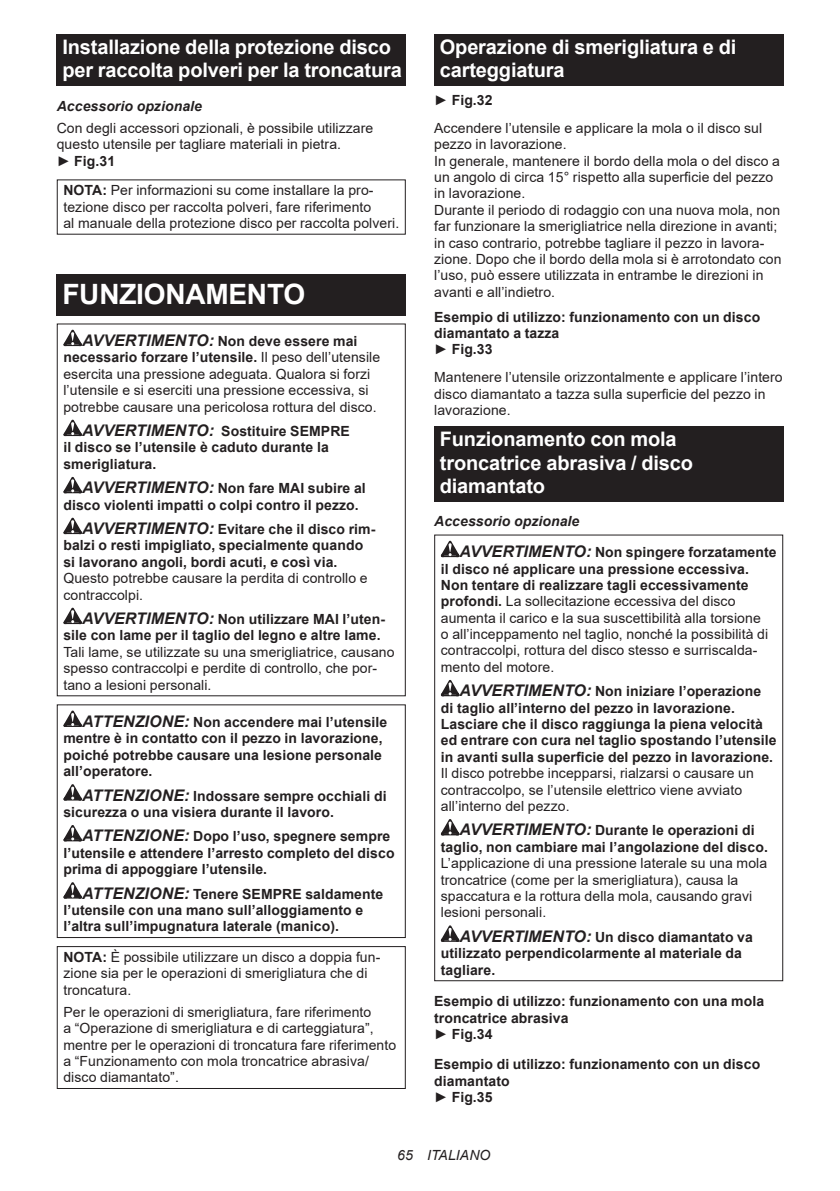
<style>
.page{position:relative;width:840px;height:1191px;background:#fff}
.page>*{position:absolute;margin:0;border:0;box-sizing:border-box;transform-origin:0 0}
.t1{font:700 28px "Arial";letter-spacing:-.01em;color:#fff}
.t2{font:700 20px/23.4px "Arial";letter-spacing:-.01em;color:#fff}
.t3{font:14px/16.4px "Arial";letter-spacing:.005em;color:#231f20}
.t4{font:700 14px/16.4px "Arial";letter-spacing:.005em;color:#231f20}
.t5{font:italic 700 14px "Arial";letter-spacing:.005em;color:#231f20}
.t6{font:italic 14px "Arial";letter-spacing:.005em;color:#231f20}
.s1{font-weight:700}
.s2{font-weight:700;font-style:italic;font-size:16px}
.s3{font-style:italic;font-size:16px}
.s4{font-weight:400}
.s5{font-style:italic}
</style>
<div class="page">
<div style="left:57px;top:34px;width:348px;height:52px;background:#231f20"></div>
<div style="left:57px;top:274px;width:348px;height:41px;background:#231f20"></div>
<svg style="left:63px;top:330px;width:19px;height:16px"></svg>
<svg style="left:63px;top:420px;width:19px;height:16px"></svg>
<svg style="left:63px;top:477px;width:19px;height:16px"></svg>
<svg style="left:63px;top:518px;width:19px;height:16px"></svg>
<svg style="left:63px;top:607px;width:19px;height:17px"></svg>
<svg style="left:63px;top:710px;width:19px;height:17px"></svg>
<svg style="left:63px;top:784px;width:19px;height:16px"></svg>
<svg style="left:63px;top:825px;width:19px;height:16px"></svg>
<svg style="left:63px;top:882px;width:19px;height:16px"></svg>
<div style="left:57px;top:704px;width:348px;height:234px;border:1px solid #231f20"></div>
<div style="left:57px;top:946px;width:348px;height:143px;border:1px solid #231f20"></div>
<div style="left:434px;top:34px;width:348px;height:52px;background:#231f20"></div>
<div style="left:434px;top:426px;width:348px;height:75px;background:#231f20"></div>
<svg style="left:440px;top:541px;width:19px;height:16px"></svg>
<svg style="left:440px;top:680px;width:19px;height:16px"></svg>
<svg style="left:440px;top:819px;width:19px;height:16px"></svg>
<svg style="left:440px;top:925px;width:19px;height:16px"></svg>
<div style="left:434px;top:534px;width:348px;height:447px;border:1px solid #231f20"></div>
<h2 class="t2" style="left:62px;top:36px;width:341px">Installazione della protezione disco per raccolta polveri per la troncatura</h2>
<p class="t5" style="left:57px;top:97px;width:147px">Accessorio opzionale</p>
<p class="t3" style="left:57px;top:120px;width:318px">Con degli accessori opzionali, è possibile utilizzare questo utensile per tagliare materiali in pietra.<br>► <span class="s1">Fig.31</span></p>
<p class="t3" style="left:63px;top:182px;width:337px"><span class="s1">NOTA:</span> Per informazioni su come installare la pro&shy;tezione disco per raccolta polveri, fare riferimento<br>al manuale della protezione disco per raccolta polveri.</p>
<h1 class="t1" style="left:62px;top:274px;width:244px">FUNZIONAMENTO</h1>
<p class="t3" style="left:63px;top:333px;width:318px;text-indent:19px"><span class="s2">AVVERTIMENTO:</span> <span class="s1">Non deve essere mai necessario forzare l’utensile.</span> Il peso dell’utensile esercita una pressione adeguata. Qualora si forzi l’utensile e si eserciti una pressione eccessiva, si potrebbe causare una pericolosa rottura del disco.</p>
<p class="t4" style="left:63px;top:423px;width:288px;text-indent:19px"><span class="s3">AVVERTIMENTO:</span> Sostituire SEMPRE il disco se l’utensile è caduto durante la smerigliatura.</p>
<p class="t4" style="left:63px;top:480px;width:304px;text-indent:19px"><span class="s3">AVVERTIMENTO:</span> Non fare MAI subire al disco violenti impatti o colpi contro il pezzo.</p>
<p class="t4" style="left:63px;top:521px;width:313px;text-indent:19px"><span class="s3">AVVERTIMENTO:</span> Evitare che il disco rim&shy;balzi o resti impigliato, specialmente quando si lavorano angoli, bordi acuti, e così via.</p>
<p class="t3" style="left:63px;top:570px;width:305px">Questo potrebbe causare la perdita di controllo e contraccolpi.</p>
<p class="t4" style="left:63px;top:611px;width:323px;text-indent:19px"><span class="s3">AVVERTIMENTO:</span> Non utilizzare MAI l’uten&shy;sile con lame per il taglio del legno e altre lame.</p>
<p class="t3" style="left:63px;top:643px;width:332px">Tali lame, se utilizzate su una smerigliatrice, causano spesso contraccolpi e perdite di controllo, che por&shy;tano a lesioni personali.</p>
<p class="t4" style="left:63px;top:714px;width:325px;text-indent:19px"><span class="s3">ATTENZIONE:</span> Non accendere mai l’utensile mentre è in contatto con il pezzo in lavorazione, poiché potrebbe causare una lesione personale all’operatore.</p>
<p class="t4" style="left:63px;top:787px;width:324px;text-indent:19px"><span class="s3">ATTENZIONE:</span> Indossare sempre occhiali di sicurezza o una visiera durante il lavoro.</p>
<p class="t4" style="left:63px;top:828px;width:332px;text-indent:19px"><span class="s3">ATTENZIONE:</span> Dopo l’uso, spegnere sempre l’utensile e attendere l’arresto completo del disco prima di appoggiare l’utensile.</p>
<p class="t4" style="left:63px;top:885px;width:321px;text-indent:19px"><span class="s3">ATTENZIONE:</span> Tenere SEMPRE saldamente l’utensile con una mano sull’alloggiamento e l’altra sull’impugnatura laterale (manico).</p>
<p class="t3" style="left:63px;top:948px;width:318px"><span class="s1">NOTA:</span> È possibile utilizzare un disco a doppia fun&shy;zione sia per le operazioni di smerigliatura che di troncatura.</p>
<p class="t3" style="left:63px;top:1003px;width:334px">Per le operazioni di smerigliatura, fare riferimento<br>a “Operazione di smerigliatura e di carteggiatura”, mentre per le operazioni di troncatura fare riferimento a “Funzionamento con mola troncatrice abrasiva/ disco diamantato”.</p>
<h2 class="t2" style="left:439px;top:36px;width:298px">Operazione di smerigliatura e di carteggiatura</h2>
<p class="t3" style="left:434px;top:86px;width:329px;line-height:27.8px">► <span class="s1">Fig.32<br></span>Accendere l’utensile e applicare la mola o il disco sul</p>
<p class="t3" style="left:434px;top:136px;width:348px">pezzo in lavorazione.<br>In generale, mantenere il bordo della mola o del disco a un angolo di circa 15° rispetto alla superficie del pezzo in lavorazione.<br>Durante il periodo di rodaggio con una nuova mola, non far funzionare la smerigliatrice nella direzione in avanti; in caso contrario, potrebbe tagliare il pezzo in lavora&shy;zione. Dopo che il bordo della mola si è arrotondato con l’uso, può essere utilizzata in entrambe le direzioni in avanti e all’indietro.</p>
<p class="t4" style="left:434px;top:309px;width:327px">Esempio di utilizzo: funzionamento con un disco diamantato a tazza<br><span class="s4">►</span> Fig.33</p>
<p class="t3" style="left:434px;top:369px;width:350px">Mantenere l’utensile orizzontalmente e applicare l’intero disco diamantato a tazza sulla superficie del pezzo in lavorazione.</p>
<h2 class="t2" style="left:439px;top:428px;width:254px">Funzionamento con mola troncatrice abrasiva / disco diamantato</h2>
<p class="t4" style="left:459px;top:506px;width:318px;line-height:30.6px;text-indent:-25px"><span class="s5">Accessorio opzionale<br></span><span class="s3">AVVERTIMENTO:</span> Non spingere forzatamente</p>
<p class="t3" style="left:440px;top:560px;width:328px"><span class="s1">il disco né applicare una pressione eccessiva.<br>Non tentare di realizzare tagli eccessivamente profondi.</span> La sollecitazione eccessiva del disco aumenta il carico e la sua suscettibilità alla torsione o all’inceppamento nel taglio, nonché la possibilità di contraccolpi, rottura del disco stesso e surriscalda&shy;mento del motore.</p>
<p class="t4" style="left:440px;top:683px;width:337px;text-indent:19px"><span class="s3">AVVERTIMENTO:</span> Non iniziare l’operazione di taglio all’interno del pezzo in lavorazione.<br>Lasciare che il disco raggiunga la piena velocità ed entrare con cura nel taglio spostando l’utensile in avanti sulla superficie del pezzo in lavorazione.</p>
<p class="t3" style="left:440px;top:765px;width:314px">Il disco potrebbe incepparsi, rialzarsi o causare un contraccolpo, se l’utensile elettrico viene avviato all’interno del pezzo.</p>
<p class="t4" style="left:440px;top:822px;width:328px;text-align:center"><span class="s3">AVVERTIMENTO:</span> Durante le operazioni di taglio, non cambiare mai l’angolazione del disco.</p>
<p class="t3" style="left:440px;top:855px;width:328px">L’applicazione di una pressione laterale su una mola troncatrice (come per la smerigliatura), causa la spaccatura e la rottura della mola, causando gravi lesioni personali.</p>
<p class="t4" style="left:440px;top:928px;width:313px;text-indent:19px"><span class="s3">AVVERTIMENTO:</span> Un disco diamantato va utilizzato perpendicolarmente al materiale da tagliare.</p>
<p class="t4" style="left:434px;top:993px;width:331px">Esempio di utilizzo: funzionamento con una mola troncatrice abrasiva<br><span class="s4">►</span> Fig.34</p>
<p class="t4" style="left:434px;top:1056px;width:327px">Esempio di utilizzo: funzionamento con un disco diamantato<br><span class="s4">►</span> Fig.35</p>
<p class="t6" style="left:397px;top:1146px;width:95px">65 ITALIANO</p>
</div>
